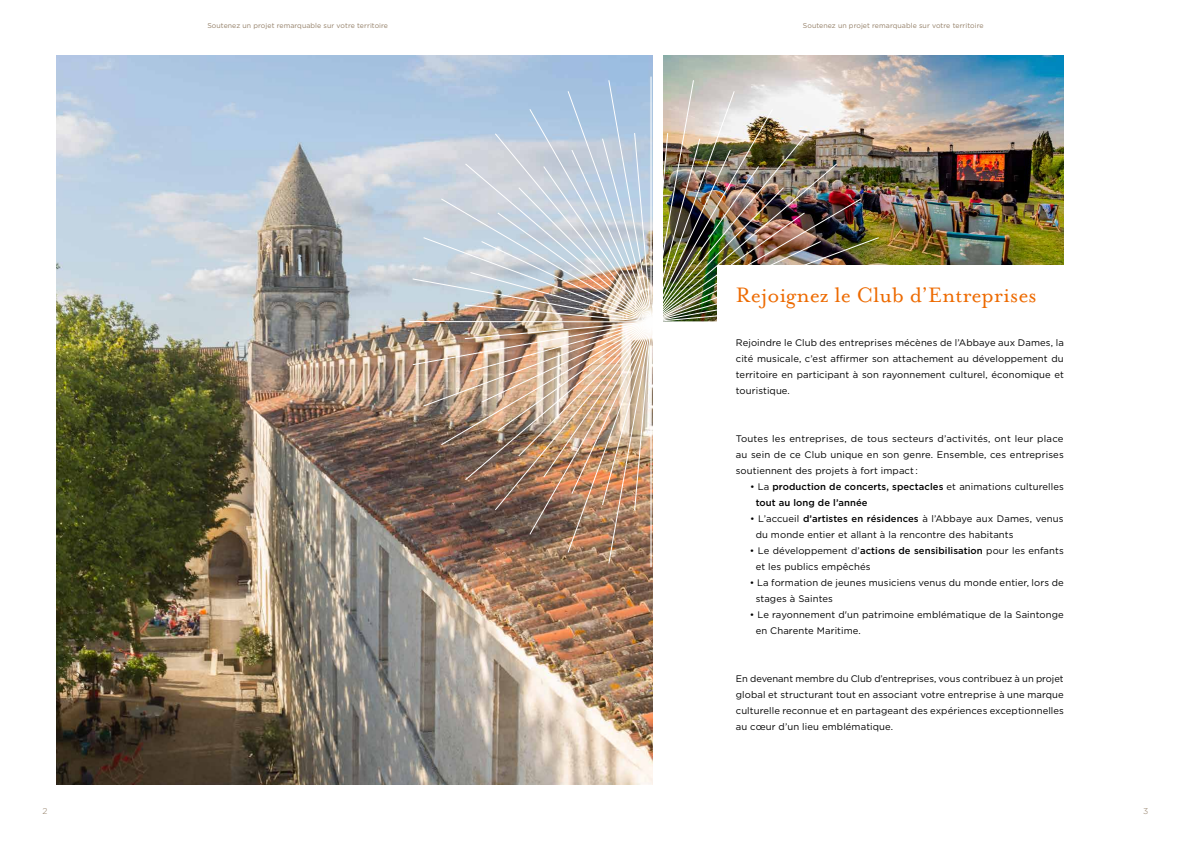
<style>
.page{position:relative;width:1191px;height:842px;background:#fff}
.page>*{position:absolute;margin:0;border:0;box-sizing:border-box;transform-origin:0 0}
.t1{font:24px "Mrs Eaves Roman";color:#ed6a00}
.t2{font:9.5px/16px "Gotham";letter-spacing:.01em;color:#000}
.t3{font:500 9.5px/16px "Gotham";letter-spacing:.01em;color:#000}
.t4{font:300 8.5px "Gotham";color:#937f67}
.t5{font:7px "Gotham";letter-spacing:.01em;color:#937f67}
.s1{font-weight:400}
.s2{font-weight:500}
</style>
<div class="page">
<img style="left:57px;top:55px;width:595px;height:729px">
<img style="left:663px;top:55px;width:400px;height:210px">
<hr style="left:651px;top:77px;width:1px;height:490px;background:#fff">
<svg style="left:529px;top:109px;width:244px;height:426px"></svg>
<svg style="left:567px;top:91px;width:168px;height:462px"></svg>
<svg style="left:608px;top:80px;width:86px;height:484px"></svg>
<img style="left:408px;top:132px;width:485px;height:379px">
<p class="t5" style="left:207px;top:21px;width:182px">Soutenez un projet remarquable sur votre territoire</p>
<p class="t5" style="left:803px;top:21px;width:182px">Soutenez un projet remarquable sur votre territoire</p>
<h1 class="t1" style="left:736px;top:281px;width:302px">Rejoignez le Club d’Entreprises</h1>
<p class="t2" style="left:736px;top:334px;width:330px;text-align:justify">Rejoindre le Club des entreprises mécènes de l’Abbaye aux Dames, la cité musicale, c’est affirmer son attachement au développement du territoire en participant à son rayonnement culturel, économique et touristique.</p>
<p class="t2" style="left:736px;top:430px;width:329px;text-align:justify">Toutes les entreprises, de tous secteurs d’activités, ont leur place au sein de ce Club unique en son genre. Ensemble, ces entreprises soutiennent des projets à fort impact :</p>
<p class="t3" style="left:755px;top:478px;width:310px;text-indent:-6px"><span class="s1">• La</span> production de concerts, spectacles <span class="s1">et animations culturelles </span>tout au long de l’année</p>
<p class="t2" style="left:755px;top:510px;width:309px;text-indent:-6px">• L’accueil <span class="s2">d’artistes en résidences</span> à l’Abbaye aux Dames, venus du monde entier et allant à la rencontre des habitants</p>
<p class="t2" style="left:755px;top:542px;width:310px;text-indent:-6px">• Le développement d’<span class="s2">actions de sensibilisation</span> pour les enfants et les publics empêchés</p>
<p class="t2" style="left:755px;top:574px;width:309px;text-indent:-6px">• La formation de jeunes musiciens venus du monde entier, lors de stages à Saintes</p>
<p class="t2" style="left:755px;top:606px;width:310px;text-indent:-6px">• Le rayonnement d'un patrimoine emblématique de la Saintonge en Charente Maritime.</p>
<p class="t2" style="left:736px;top:670px;width:330px;text-align:justify">En devenant membre du Club d’entreprises, vous contribuez à un projet global et structurant tout en associant votre entreprise à une marque culturelle reconnue et en partageant des expériences exceptionnelles au cœur d’un lieu emblématique.</p>
<p class="t4" style="left:43px;top:805px;width:7px">2</p>
<p class="t4" style="left:1143px;top:805px;width:7px">3</p>
</div>
